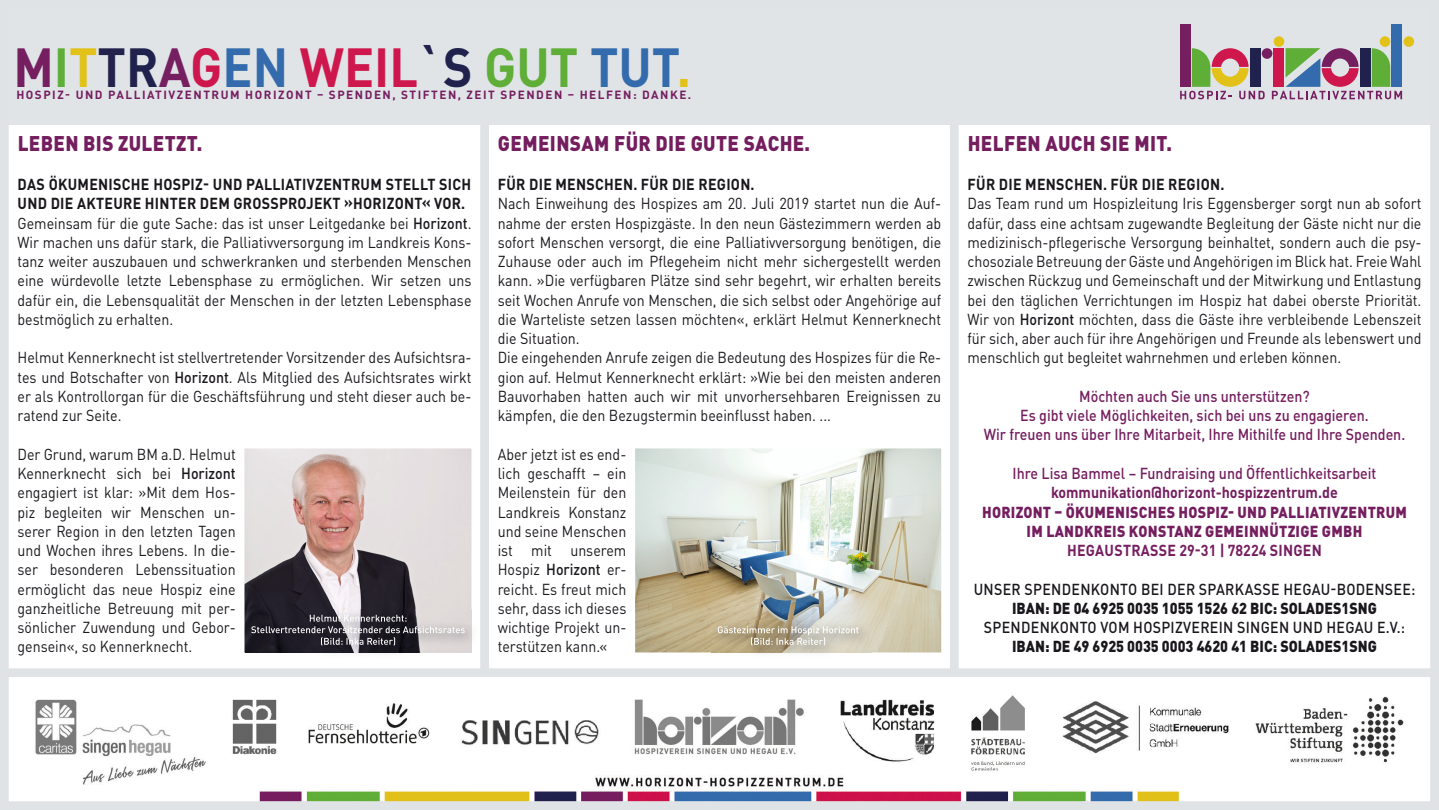
<style>
.page{position:relative;width:1439px;height:810px;background:#fff}
.page>*{position:absolute;margin:0;border:0;box-sizing:border-box;transform-origin:0 0}
.t1{font:700 54.25px "DIN Pro";color:#ce174c;scale:.92 1}
.t2{font:900 21px "DIN Pro";letter-spacing:.02em;color:#751e5f;scale:.9 1}
.t3{font:15.75px/19.2px "DIN Pro";color:#1a171c;text-align:justify;scale:.9 1}
.t4{font:500 15.75px/19.2px "DIN Pro";color:#751e5f;text-align:center;scale:.9 1}
.t5{font:500 15.75px "DIN Pro";letter-spacing:.02em;color:#1a171c;scale:.9 1}
.t6{font:900 15.75px "DIN Pro";color:#1a171c;scale:.9 1}
.t7{font:900 15.75px/19.2px "DIN Pro";letter-spacing:.02em;color:#751e5f;text-align:center;scale:.9 1}
.t8{font:700 15.75px "DIN Pro";letter-spacing:.02em;color:#1a171c;scale:.9 1}
.t9{font:700 15.75px "DIN Pro";color:#751e5f;scale:.9 1}
.t10{font:700 15.75px "DIN Pro";letter-spacing:.02em;color:#751e5f;scale:.9 1}
.t11{font:700 11.72px "DIN Pro";letter-spacing:.13em;color:#751e5f}
.s1{color:#751e60}
.s2{color:#5fae38}
.s3{color:#e2c219}
.s4{color:#22224c}
.s5{color:#21214d}
.s6{color:#336bac}
.s7{font-weight:500}
.s8{font-weight:700}
</style>
<div class="page">
<img style="left:10px;top:676px;width:1419px;height:123px">
<div style="left:0;top:0;width:1439px;height:124px;background:#e0e4e7"></div>
<div style="left:1403px;top:36px;width:11px;height:11px;background:#e2c219;border-radius:50%"></div>
<div style="left:1261px;top:48px;width:11px;height:11px;background:#751e60;border-radius:50%"></div>
<svg style="left:1180px;top:25px;width:84px;height:74px"></svg>
<svg style="left:1271px;top:25px;width:131px;height:74px"></svg>
<div style="left:480px;top:124px;width:9px;height:548px;background:#e0e3e6"></div>
<div style="left:950px;top:124px;width:8px;height:548px;background:#e0e3e6"></div>
<div style="left:0;top:668px;width:1439px;height:8px;background:#e0e3e6"></div>
<div style="left:0;top:0;width:1439px;height:809px;border:9px solid #e0e3e6"></div>
<img style="left:244px;top:448px;width:227px;height:204px">
<img style="left:246px;top:609px;width:226px;height:44px">
<img style="left:246px;top:609px;width:225px;height:43px">
<svg style="left:251px;top:614px;width:214px;height:31px"></svg>
<img style="left:635px;top:448px;width:306px;height:204px">
<img style="left:712px;top:620px;width:159px;height:33px">
<svg style="left:718px;top:626px;width:140px;height:19px"></svg>
<h1 class="t1" style="left:13px;top:22px;width:738px"><span class="s1">M</span><span class="s2">I</span><span class="s3">T</span><span class="s4">T</span><span class="s5">R</span><span class="s1">A</span>G<span class="s6">EN</span> WEIL<span class="s5">`S</span> <span class="s2">GUT</span> <span class="s6">TUT</span><span class="s3">.</span></h1>
<p class="t11" style="left:16px;top:85px;width:676px">HOSPIZ- UND PALLIATIVZENTRUM HORIZONT – SPENDEN, STIFTEN, ZEIT SPENDEN – HELFEN: DANKE.</p>
<h2 class="t2" style="left:498px;top:126px;width:348px">GEMEINSAM FÜR DIE GUTE SACHE.</h2>
<p class="t8" style="left:498px;top:171px;width:287px">FÜR DIE MENSCHEN. FÜR DIE REGION.</p>
<p class="t3" style="left:498px;top:192px;width:494px;text-align:left">Nach Einweihung des Hospizes am 20. Juli 2019 startet nun die Auf&shy;nahme der ersten Hospizgäste. In den neun Gästezimmern werden ab sofort Menschen versorgt, die eine Palliativversorgung benötigen, die Zuhause oder auch im Pflegeheim nicht mehr sichergestellt werden kann. »Die verfügbaren Plätze sind sehr begehrt, wir erhalten bereits seit Wochen Anrufe von Menschen, die sich selbst oder Angehörige auf die Warteliste setzen lassen möchten«, erklärt Helmut Kennerknecht die Situation.<br>Die eingehenden Anrufe zeigen die Bedeutung des Hospizes für die Re&shy;gion auf. Helmut Kennerknecht erklärt: »Wie bei den meisten anderen Bauvorhaben hatten auch wir mit unvorhersehbaren Ereignissen zu kämpfen, die den Bezugstermin beeinflusst haben. ...</p>
<p class="t3" style="left:498px;top:442px;width:144px">Aber jetzt ist es end&shy;lich geschafft – ein Meilenstein für den Landkreis Konstanz und seine Menschen ist mit unserem Hospiz <span class="s7">Horizont</span> er&shy;reicht. Es freut mich sehr, dass ich dieses wichtige Projekt un&shy;terstützen kann.«</p>
<h2 class="t2" style="left:18px;top:126px;width:207px">LEBEN BIS ZULETZT.</h2>
<p class="t3" style="left:18px;top:173px;width:506px;text-align:left"><span class="s8">DAS ÖKUMENISCHE HOSPIZ- UND PALLIATIVZENTRUM STELLT SICH UND DIE AKTEURE HINTER DEM GROSSPROJEKT »HORIZONT« VOR.<br></span>Gemeinsam für die gute Sache: das ist unser Leitgedanke bei <span class="s7">Horizont</span>.<br>Wir machen uns dafür stark, die Palliativversorgung im Landkreis Kons&shy;tanz weiter auszubauen und schwerkranken und sterbenden Menschen eine würdevolle letzte Lebensphase zu ermöglichen. Wir setzen uns dafür ein, die Lebensqualität der Menschen in der letzten Lebensphase bestmöglich zu erhalten.</p>
<p class="t3" style="left:18px;top:346px;width:506px">Helmut Kennerknecht ist stellvertretender Vorsitzender des Aufsichtsra&shy;tes und Botschafter von <span class="s7">Horizont</span>. Als Mitglied des Aufsichtsrates wirkt er als Kontrollorgan für die Geschäftsführung und steht dieser auch be&shy;ratend zur Seite.</p>
<p class="t3" style="left:18px;top:442px;width:244px">Der Grund, warum BM a.D. Helmut Kennerknecht sich bei <span class="s7">Horizont </span>engagiert ist klar: »Mit dem Hos&shy;piz begleiten wir Menschen un&shy;serer Region in den letzten Tagen und Wochen ihres Lebens. In die&shy;ser besonderen Lebenssituation ermöglicht das neue Hospiz eine ganzheitliche Betreuung mit per&shy;sönlicher Zuwendung und Gebor&shy;gensein«, so Kennerknecht.</p>
<h2 class="t2" style="left:967px;top:126px;width:228px">HELFEN AUCH SIE MIT.</h2>
<p class="t8" style="left:967px;top:171px;width:287px">FÜR DIE MENSCHEN. FÜR DIE REGION.</p>
<p class="t3" style="left:967px;top:192px;width:506px">Das Team rund um Hospizleitung Iris Eggensberger sorgt nun ab sofort dafür, dass eine achtsam zugewandte Begleitung der Gäste nicht nur die medizinisch-pflegerische Versorgung beinhaltet, sondern auch die psy&shy;cho soziale Betreuung der Gäste und Angehörigen im Blick hat. Freie Wahl zwischen Rückzug und Gemeinschaft und der Mitwirkung und Entlastung bei den täglichen Verrichtungen im Hospiz hat dabei oberste Priorität.<br>Wir von <span class="s7">Horizont</span> möchten, dass die Gäste ihre verbleibende Lebenszeit für sich, aber auch für ihre Angehörigen und Freunde als lebenswert und menschlich gut begleitet wahrnehmen und erleben können.</p>
<p class="t4" style="left:983px;top:384px;width:470px">Möchten auch Sie uns unterstützen?<br>Es gibt viele Möglichkeiten, sich bei uns zu engagieren.<br>Wir freuen uns über Ihre Mitarbeit, Ihre Mithilfe und Ihre Spenden.</p>
<p class="t4" style="left:1012px;top:461px;width:406px">Ihre Lisa Bammel – Fundraising und Öffentlichkeitsarbeit</p>
<p class="t9" style="left:1051px;top:479px;width:320px">kommunikation@horizont-hospizzentrum.de</p>
<p class="t7" style="left:982px;top:500px;width:473px">HORIZONT – ÖKUMENISCHES HOSPIZ- UND PALLIATIVZENTRUM<br>IM LANDKREIS KONSTANZ GEMEINNÜTZIGE GMBH</p>
<p class="t10" style="left:1067px;top:537px;width:285px">HEGAUSTRASSE 29-31 | 78224 SINGEN</p>
<p class="t5" style="left:973px;top:576px;width:492px">UNSER SPENDENKONTO BEI DER SPARKASSE HEGAU-BODENSEE:</p>
<p class="t6" style="left:1012px;top:594px;width:407px">IBAN: DE 04 6925 0035 1055 1526 62 BIC: SOLADES1SNG</p>
<p class="t5" style="left:984px;top:614px;width:469px">SPENDENKONTO VOM HOSPIZVEREIN SINGEN UND HEGAU E.V.:</p>
<p class="t6" style="left:1012px;top:632px;width:407px">IBAN: DE 49 6925 0035 0003 4620 41 BIC: SOLADES1SNG</p>
</div>
